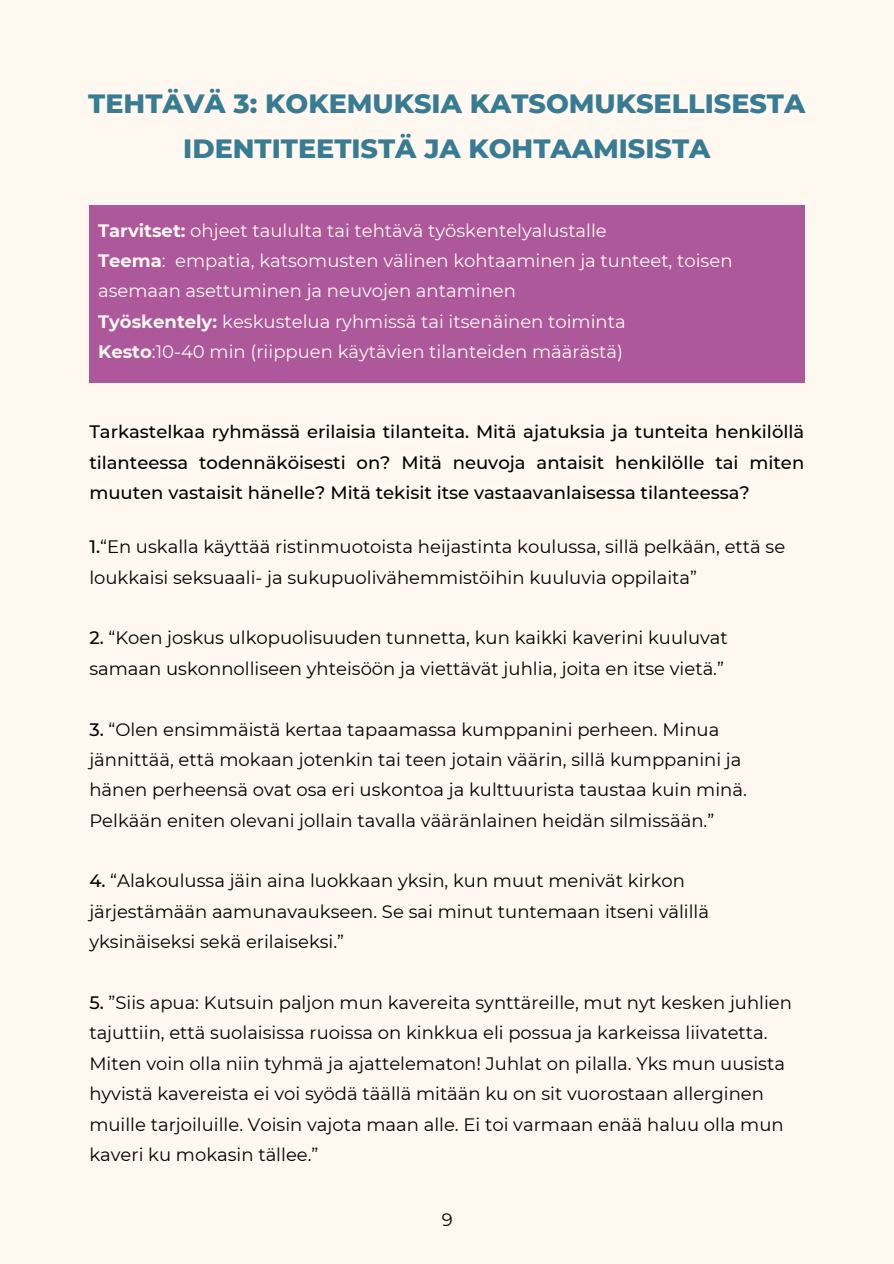
<style>
.page{position:relative;width:894px;height:1264px;background:#fff}
.page>*{position:absolute;margin:0;border:0;box-sizing:border-box;transform-origin:0 0}
.t1{font:800 27px/45px "Montserrat";color:#377c93;text-align:center}
.t2{font:18px/30.3px "Montserrat";color:#000}
.t3{font:18px/30.3px "Montserrat";color:#fff8f0}
.t4{font:500 18px/30.3px "Montserrat";color:#000;text-align:justify}
.s1{font-weight:700}
.s2{font-weight:500}
</style>
<div class="page">
<div style="left:0;top:0;width:893px;height:1263px;background:#fff8f0"></div>
<div style="left:89px;top:205px;width:715px;height:178px;background:#ac589a"></div>
<h1 class="t1" style="left:88px;top:81px;width:718px">TEHTÄVÄ 3: KOKEMUKSIA KATSOMUKSELLISESTA<br>IDENTITEETISTÄ JA KOHTAAMISISTA</h1>
<p class="t3" style="left:98px;top:215px;width:510px"><span class="s1">Tarvitset:</span> ohjeet taululta tai tehtävä työskentelyalustalle</p>
<p class="t3" style="left:98px;top:245px;width:635px"><span class="s1">Teema</span>: empatia, katsomusten välinen kohtaaminen ja tunteet, toisen asemaan asettuminen ja neuvojen antaminen</p>
<p class="t3" style="left:98px;top:306px;width:529px"><span class="s1">Työskentely:</span> keskustelua ryhmissä tai itsenäinen toiminta</p>
<p class="t3" style="left:98px;top:336px;width:526px"><span class="s1">Kesto</span>:10-40 min (riippuen käytävien tilanteiden määrästä)</p>
<h2 class="t4" style="left:89px;top:417px;width:716px">Tarkastelkaa ryhmässä erilaisia tilanteita. Mitä ajatuksia ja tunteita henkilöllä tilanteessa todennäköisesti on? Mitä neuvoja antaisit henkilölle tai miten muuten vastaisit hänelle? Mitä tekisit itse vastaavanlaisessa tilanteessa?</h2>
<p class="t2" style="left:89px;top:531px;width:697px"><span class="s2">1.</span>“En uskalla käyttää ristinmuotoista heijastinta koulussa, sillä pelkään, että se loukkaisi seksuaali- ja sukupuolivähemmistöihin kuuluvia oppilaita”</p>
<p class="t2" style="left:89px;top:622px;width:640px"><span class="s2">2.</span> “Koen joskus ulkopuolisuuden tunnetta, kun kaikki kaverini kuuluvat samaan uskonnolliseen yhteisöön ja viettävät juhlia, joita en itse vietä.”</p>
<p class="t2" style="left:89px;top:714px;width:658px"><span class="s2">3.</span> “Olen ensimmäistä kertaa tapaamassa kumppanini perheen. Minua jännittää, että mokaan jotenkin tai teen jotain väärin, sillä kumppanini ja hänen perheensä ovat osa eri uskontoa ja kulttuurista taustaa kuin minä.<br>Pelkään eniten olevani jollain tavalla vääränlainen heidän silmissään.”</p>
<p class="t2" style="left:89px;top:865px;width:621px"><span class="s2">4.</span> “Alakoulussa jäin aina luokkaan yksin, kun muut menivät kirkon järjestämään aamunavaukseen. Se sai minut tuntemaan itseni välillä yksinäiseksi sekä erilaiseksi.”</p>
<p class="t2" style="left:89px;top:987px;width:704px"><span class="s2">5.</span> ”Siis apua: Kutsuin paljon mun kavereita synttäreille, mut nyt kesken juhlien tajuttiin, että suolaisissa ruoissa on kinkkua eli possua ja karkeissa liivatetta.<br>Miten voin olla niin tyhmä ja ajattelematon! Juhlat on pilalla. Yks mun uusista hyvistä kavereista ei voi syödä täällä mitään ku on sit vuorostaan allerginen muille tarjoiluille. Voisin vajota maan alle. Ei toi varmaan enää haluu olla mun kaveri ku mokasin tällee.”</p>
<p class="t2" style="left:441px;top:1204px;width:12px">9</p>
</div>
